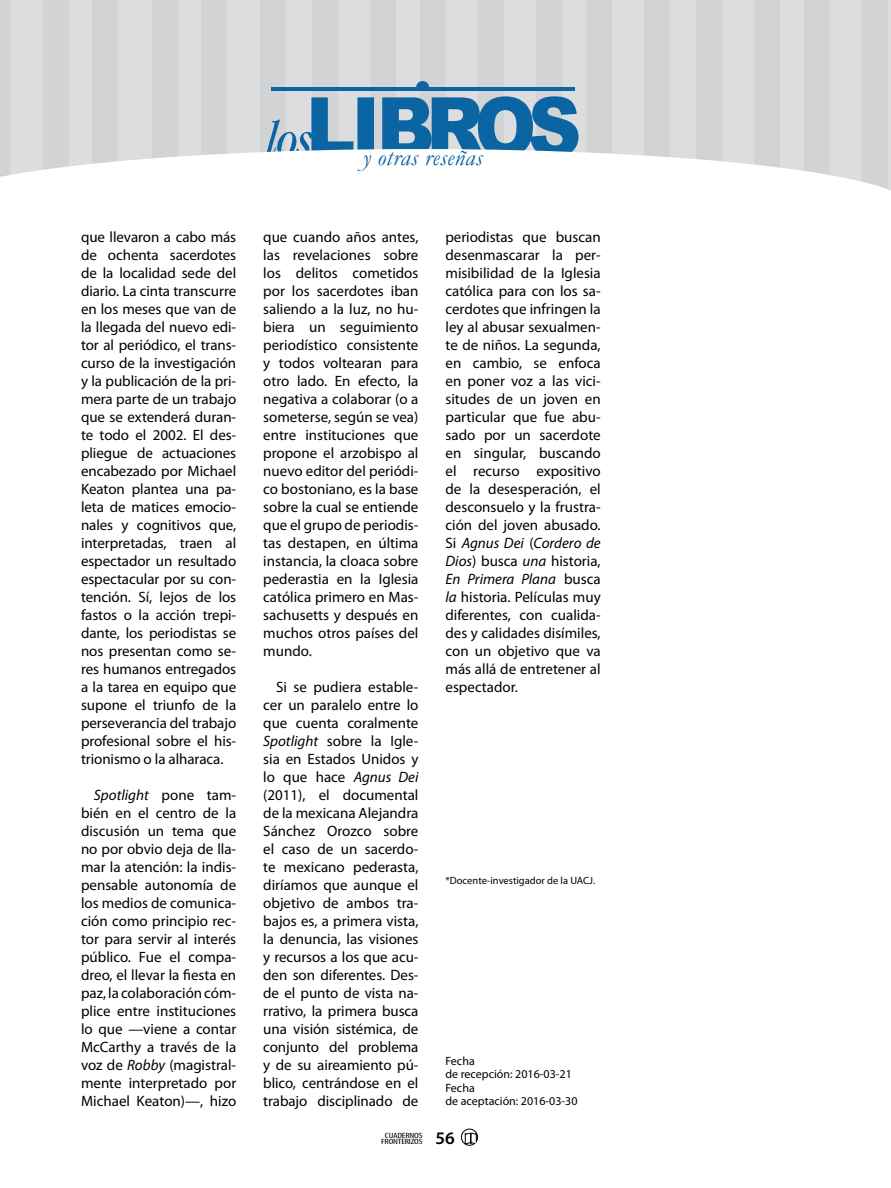
<style>
.page{position:relative;width:891px;height:1188px;background:#fff}
.page>*{position:absolute;margin:0;border:0;box-sizing:border-box;transform-origin:0 0}
.t1{font:italic 24px "Garamond";letter-spacing:.015em;color:#005e9e}
.t2{font:600 17.7px "Myriad Pro";color:#000}
.t3{font:15px/18px "Myriad Pro";color:#000;text-align:justify}
.t4{font:12px/13.5px "Myriad Pro";color:#000}
.t5{font:10.5px "Myriad Pro";color:#000}
.t6{font:condensed 7.65px/6px "Myriad Pro";letter-spacing:-.02em;color:#000;text-align:center;scale:1.37 1}
.s1{font-style:italic}
</style>
<div class="page">
<svg style="left:461px;top:1129px;width:17px;height:17px"></svg>
<div style="left:10px;top:0;width:881px;height:149px;background:#dcddde"></div>
<div style="left:862px;top:0;width:26px;height:192px;background:#d1d3d4"></div>
<div style="left:478px;top:0;width:26px;height:192px;background:#d1d3d4"></div>
<div style="left:644px;top:0;width:26px;height:192px;background:#d1d3d4"></div>
<div style="left:260px;top:0;width:26px;height:192px;background:#d1d3d4"></div>
<div style="left:754px;top:0;width:26px;height:192px;background:#d1d3d4"></div>
<div style="left:370px;top:0;width:26px;height:192px;background:#d1d3d4"></div>
<div style="left:536px;top:0;width:26px;height:192px;background:#d1d3d4"></div>
<div style="left:152px;top:0;width:26px;height:192px;background:#d1d3d4"></div>
<div style="left:43px;top:0;width:26px;height:192px;background:#d1d3d4"></div>
<div style="left:804px;top:0;width:26px;height:192px;background:#d1d3d4"></div>
<div style="left:420px;top:0;width:26px;height:192px;background:#d1d3d4"></div>
<div style="left:586px;top:0;width:26px;height:192px;background:#d1d3d4"></div>
<div style="left:202px;top:0;width:25px;height:192px;background:#d1d3d4"></div>
<div style="left:92px;top:0;width:26px;height:192px;background:#d1d3d4"></div>
<div style="left:696px;top:0;width:26px;height:192px;background:#d1d3d4"></div>
<div style="left:312px;top:0;width:26px;height:192px;background:#d1d3d4"></div>
<div style="left:0;top:0;width:10px;height:192px;background:#d1d3d4"></div>
<svg style="left:267px;top:96px;width:312px;height:53px"></svg>
<hr style="left:271px;top:87px;width:304px;height:4px;background:#0a65a2">
<svg style="left:416px;top:81px;width:13px;height:6px"></svg>
<svg style="left:0;top:149px;width:891px;height:43px"></svg>
<p class="t3" style="left:81px;top:228px;width:157px">que llevaron a cabo más de ochenta sacerdotes de la localidad sede del diario. La cinta transcurre en los meses que van de la llegada del nuevo edi&shy;tor al periódico, el trans&shy;curso de la investigación y la publicación de la pri&shy;mera parte de un trabajo que se extenderá duran&shy;te todo el 2002. El des&shy;pliegue de actuaciones encabezado por Michael Keaton plantea una pa&shy;leta de matices emocio&shy;nales y cognitivos que, interpretadas, traen al espectador un resultado espectacular por su con&shy;tención. Sí, lejos de los fastos o la acción trepi&shy;dante, los periodistas se nos presentan como se&shy;res humanos entregados a la tarea en equipo que supone el triunfo de la perseverancia del trabajo profesional sobre el his&shy;trionismo o la alharaca.</p>
<p class="t3" style="left:81px;top:786px;width:157px;text-indent:13px"><span class="s1">Spotlight</span> pone tam&shy;bién en el centro de la discusión un tema que no por obvio deja de lla&shy;mar la atención: la indis&shy;pensable autonomía de los medios de comunica&shy;ción como principio rec&shy;tor para servir al interés público. Fue el compa&shy;dreo, el llevar la fiesta en paz, la colaboración cóm&shy;plice entre instituciones lo que —viene a contar McCarthy a través de la voz de <span class="s1">Robby</span> (magistral&shy;mente interpretado por Michael Keaton)—, hizo</p>
<h1 class="t1" style="left:363px;top:143px;width:121px">y otras reseñas</h1>
<p class="t3" style="left:263px;top:228px;width:157px">que cuando años antes, las revelaciones sobre los delitos cometidos por los sacerdotes iban saliendo a la luz, no hu&shy;biera un seguimiento periodístico consistente y todos voltearan para otro lado. En efecto, la negativa a colaborar (o a someterse, según se vea) entre instituciones que propone el arzobispo al nuevo editor del periódi&shy;co bostoniano, es la base sobre la cual se entiende que el grupo de periodis&shy;tas destapen, en última instancia, la cloaca sobre pederastia en la Iglesia católica primero en Mas&shy;sachusetts y después en muchos otros países del mundo.</p>
<p class="t3" style="left:263px;top:678px;width:157px;text-indent:13px">Si se pudiera estable&shy;cer un paralelo entre lo que cuenta coralmente <span class="s1">Spotlight</span> sobre la Igle&shy;sia en Estados Unidos y lo que hace <span class="s1">Agnus Dei </span>(2011), el documental de la mexicana Alejandra Sánchez Orozco sobre el caso de un sacerdo&shy;te mexicano pederasta, diríamos que aunque el objetivo de ambos tra&shy;bajos es, a primera vista, la denuncia, las visiones y recursos a los que acu&shy;den son diferentes. Des&shy;de el punto de vista na&shy;rrativo, la primera busca una visión sistémica, de conjunto del problema y de su aireamiento pú&shy;blico, centrándose en el trabajo disciplinado de</p>
<p class="t3" style="left:446px;top:228px;width:157px">periodistas que buscan desenmascarar la per&shy;misibilidad de la Iglesia católica para con los sa&shy;cerdotes que infringen la ley al abusar sexualmen&shy;te de niños. La segunda, en cambio, se enfoca en poner voz a las vici&shy;situdes de un joven en particular que fue abu&shy;sado por un sacerdote en singular, buscando el recurso expositivo de la desesperación, el desconsuelo y la frustra&shy;ción del joven abusado.<br>Si <span class="s1">Agnus Dei</span> (<span class="s1">Cordero de Dios</span>) busca <span class="s1">una</span> historia, <span class="s1">En Primera Plana</span> busca <span class="s1">la</span> historia. Películas muy diferentes, con cualida&shy;des y calidades disímiles, con un objetivo que va más allá de entretener al espectador.</p>
<p class="t5" style="left:446px;top:874px;width:151px">*Docente-investigador de la UACJ.</p>
<p class="t4" style="left:446px;top:1054px;width:134px">Fecha<br>de recepción: 2016-03-21<br>Fecha<br>de aceptación: 2016-03-30</p>
<p class="t6" style="left:381px;top:1132px;width:32px">CUADERNOS<br>FRONTERIZOS</p>
<p class="t2" style="left:435px;top:1127px;width:21px">56</p>
</div>
